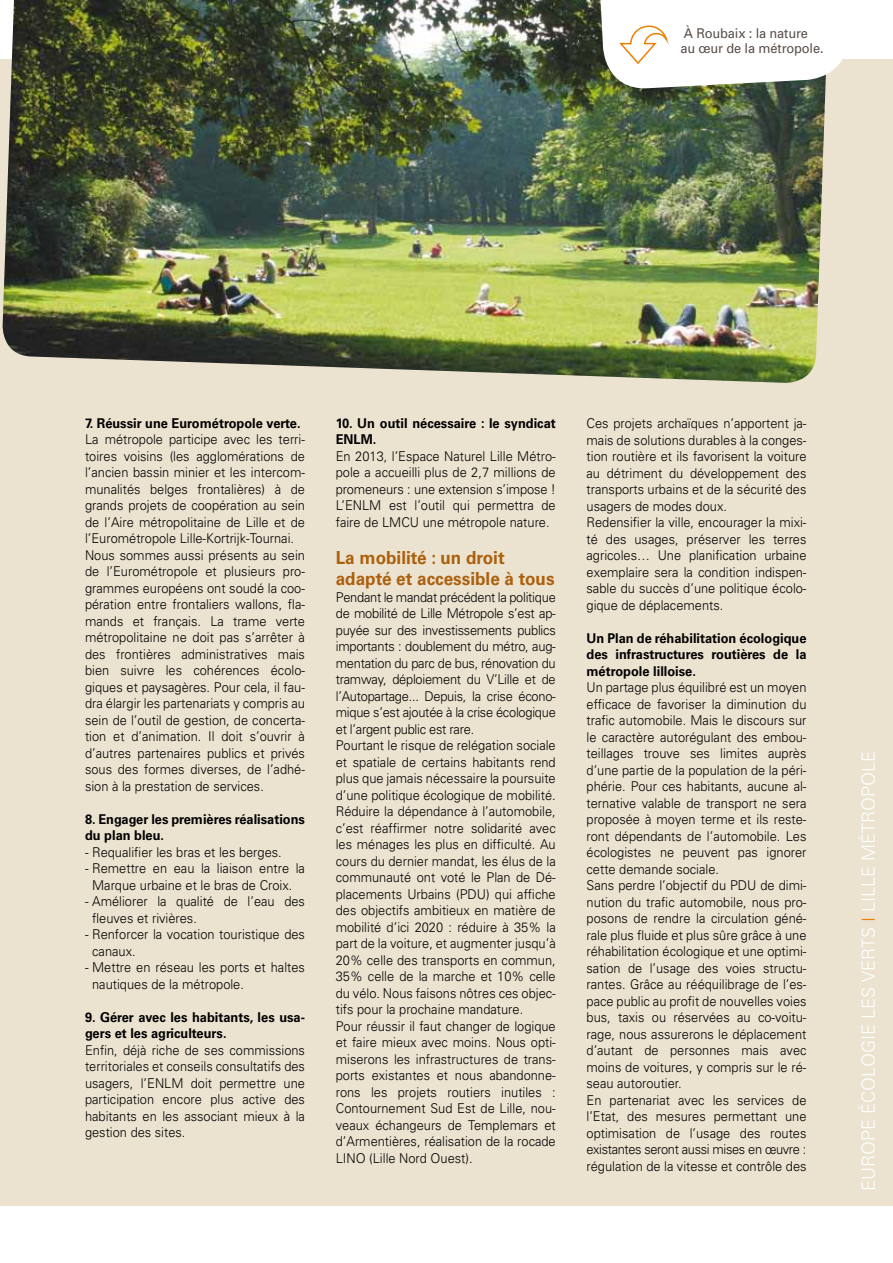
<style>
.page{position:relative;width:893px;height:1263px;background:#fff}
.page>*{position:absolute;margin:0;border:0;box-sizing:border-box;transform-origin:0 0}
.t1{font:700 18px/21px "Univers CE";color:#ac600e;scale:.95 1}
.t2{font:300 18px "Univers";color:#fff}
.t3{font:300 13.5px/16.5px "Univers";color:#000;scale:.95 1}
.t4{font:700 13.5px/16.5px "Univers CE";color:#000;scale:.95 1}
.t5{font:13.5px/15px "Univers";letter-spacing:-.01em;color:#5a4f4a;scale:.95 1}
.s1{color:#ee7f00}
</style>
<div class="page">
<div style="left:0;top:60px;width:893px;height:1146px;background:#ebe3d0"></div>
<img style="left:2px;top:0;width:824px;height:383px">
<svg style="left:595px;top:0;width:254px;height:90px"></svg>
<p class="t5" style="left:680px;top:26px;width:152px">à Roubaix : la nature<br>au œur de la métropole.</p>
<p class="t4" style="left:85px;top:415px;width:228px">7. Réussir une Eurométropole verte.</p>
<p class="t3" style="left:85px;top:431px;width:233px">La métropole participe avec les terri&shy;toires voisins (les agglomérations de l’ancien bassin minier et les intercom&shy;munalités belges frontalières) à de grands projets de coopération au sein de l’Aire métropolitaine de Lille et de l’Eurométropole Lille-Kortrijk-Tournai.<br>Nous sommes aussi présents au sein de l’Eurométropole et plusieurs pro&shy;grammes européens ont soudé la coo&shy;pération entre frontaliers wallons, fla&shy;mands et français. La trame verte métropolitaine ne doit pas s’arrêter à des frontières administratives mais bien suivre les cohérences écolo&shy;giques et paysagères. Pour cela, il fau&shy;dra élargir les partenariats y compris au sein de l’outil de gestion, de concerta&shy;tion et d’animation. I l doit s’ouvrir à d’autres partenaires publics et privés sous des formes diverses, de l’adhé&shy;sion à la prestation de services.</p>
<p class="t4" style="left:85px;top:811px;width:233px">8. Engager les premières réalisations du plan bleu.</p>
<p class="t3" style="left:85px;top:843px;width:209px">- Requalifier les bras et les berges.</p>
<p class="t3" style="left:85px;top:860px;width:233px;text-align:center">- Remettre en eau la liaison entre la<br>Marque urbaine et le bras de Croix.</p>
<p class="t3" style="left:92px;top:893px;width:226px;text-indent:-7px">- Améliorer la qualité de l’eau des fleuves et rivières.</p>
<p class="t3" style="left:92px;top:926px;width:226px;text-indent:-7px">- Renforcer la vocation touristique des canaux.</p>
<p class="t3" style="left:92px;top:959px;width:226px;text-indent:-7px">- M ettre en réseau les ports et haltes nautiques de la métropole.</p>
<p class="t4" style="left:85px;top:1009px;width:233px">9. Gérer avec les habitants, les usa&shy;gers et les agriculteurs.</p>
<p class="t3" style="left:85px;top:1041px;width:233px;text-align:justify">Enfin, déjà riche de ses commissions territoriales et conseils consultatifs des usagers, l’ENLM</p>
<p class="t3" style="left:85px;top:1074px;width:233px;text-align:justify;text-indent:106px">doit permettre une participation encore plus active des habitants en les associant mieux à la gestion des sites.</p>
<p class="t4" style="left:336px;top:415px;width:233px">10. Un outil nécessaire : le syndicat<br>ENLM</p>
<p class="t4" style="left:373px;top:431px;width:5px">.</p>
<p class="t3" style="left:336px;top:447px;width:233px;text-align:justify">En 2013, l’Espace Naturel Lille Métro&shy;pole a accueilli plus de 2,7 millions de promeneurs : une extension s’impose !<br>L’ENLM</p>
<p class="t3" style="left:336px;top:497px;width:233px;text-indent:53px">est l’outil qui permettra de faire de LMC</p>
<p class="t3" style="left:410px;top:513px;width:149px">U une métropole nature.</p>
<h1 class="t1" style="left:336px;top:548px;width:232px">La mobilité : un droit adapté et accessible à tous</h1>
<p class="t3" style="left:336px;top:588px;width:233px">Pendant le mandat précédent la politique de mobilité de Lille M étropole s’est ap&shy;puyée sur des investissements publics importants : doublement du métro, aug&shy;mentation du parc de bus, rénovation du tramway, déploiement du V’Lille et de l’Autopartage... Depuis, la crise écono&shy;mique s’est ajoutée à la crise écologique et l’argent public est rare.<br>Pourtant le risque de relégation sociale et spatiale de certains habitants rend plus que jamais nécessaire la poursuite d’une politique écologique de mobilité.<br>Réduire la dépendance à l’automobile, c’est réaffirmer notre solidarité avec les ménages les plus en difficulté. Au cours du dernier mandat, les élus de la communauté ont voté le Plan de Dé&shy;placements Urbains (PD U) qui affiche des objectifs ambitieux en matière de mobilité d’ici 2020 : réduire à 35% la part de la voiture, et augmenter jusqu’à 20% celle des transports en commun, 35% celle de la marche et 10% celle du vélo. Nous faisons nôtres ces objec&shy;tifs pour la prochaine mandature.<br>Pour réussir il faut changer de logique et faire mieux avec moins. Nous opti&shy;miserons les infrastructures de trans&shy;ports existantes et nous abandonne&shy;rons les projets routiers inutiles :<br>Contournement Sud Est de Lille, nou&shy;veaux échangeurs de Templemars et d’Armentières, réalisation de la rocade LINO</p>
<p class="t3" style="left:369px;top:1149px;width:110px">(Lille Nord Ouest).</p>
<p class="t3" style="left:586px;top:415px;width:233px">Ces projets archaïques n’apportent ja&shy;mais de solutions durables à la conges&shy;tion routière et ils favorisent la voiture au détriment du développement des transports urbains et de la sécurité des usagers de modes doux.<br>Redensifier la ville, encourager la mixi&shy;té des usages, préserver les terres agricoles… Une planification urbaine exemplaire sera la condition indispen&shy;sable du succès d’une politique écolo&shy;gique de déplacements.</p>
<p class="t4" style="left:586px;top:630px;width:233px;text-align:justify">Un Plan de réhabilitation écologique des infrastructures routières de la métropole lilloise.</p>
<p class="t3" style="left:586px;top:679px;width:233px">Un partage plus équilibré est un moyen efficace de favoriser la diminution du trafic automobile. Mais le discours sur le caractère autorégulant des embou&shy;teillages trouve ses limites auprès d’une partie de la population de la péri&shy;phérie. Pour ces habitants, aucune al&shy;ternative valable de transport ne sera proposée à moyen terme et ils reste&shy;ront dépendants de l’automobile. Les écologistes ne peuvent pas ignorer cette demande sociale.<br>Sans perdre l’objectif du PD U de dimi&shy;nution du trafic automobile, nous pro&shy;posons de rendre la circulation géné&shy;rale plus fluide et plus sûre grâce à une réhabilitation écologique et une optimi&shy;sation de l’usage des voies structu&shy;rantes. Grâce au rééquilibrage de l’es&shy;pace public au profit de nouvelles voies bus, taxis ou réservées au co-voitu&shy;rage, nous assurerons le déplacement d’autant de personnes mais avec moins de voitures, y compris sur le ré&shy;seau autoroutier.<br>E n partenariat avec les services de l’Etat, des mesures permettant une optimisation de l’usage des routes existantes seront aussi mises en œuvre : régulation de la vitesse et contrôle des</p>
<h1 class="t2" style="left:857px;top:1191px;width:441px;rotate:-90deg">eu rope écolog ie les verts <span class="s1">I</span> lille métropole</h1>
</div>
